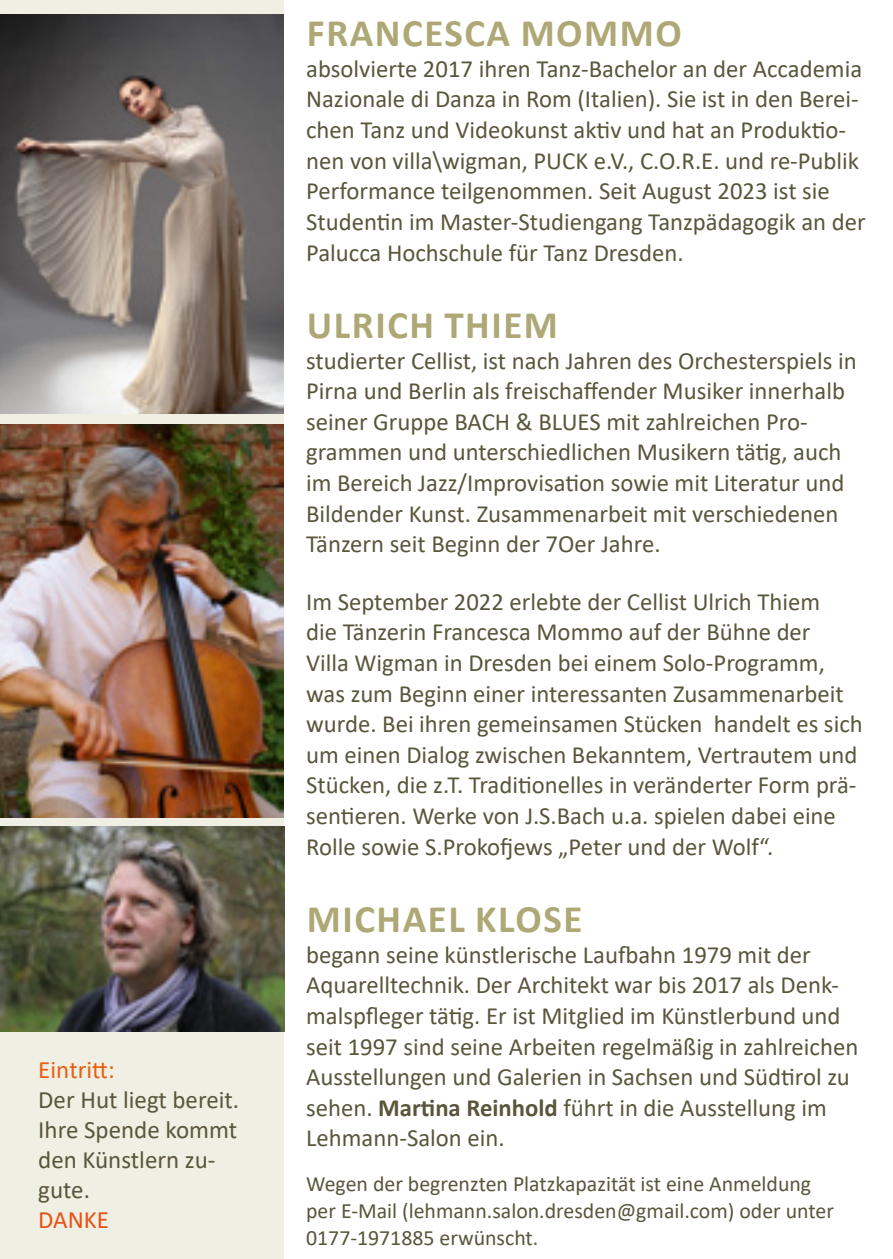
<style>
.page{position:relative;width:893px;height:1259px;background:#fff}
.page>*{position:absolute;margin:0;border:0;box-sizing:border-box;transform-origin:0 0}
.t1{font:700 39px "Calibri";letter-spacing:.04em;color:#aea876}
.t2{font:24.9px/30px "Calibri";color:#59563c}
.t3{font:24.9px "Calibri";color:#e95e0f}
.t4{font:24.9px "Calibri";color:#e75113}
.t5{font:24.6px/30.6px "Calibri";color:#59563c}
.t6{font:21.9px/27px "Calibri";color:#59563c}
.s1{font-weight:700}
</style>
<div class="page">
<div style="left:0;top:0;width:284px;height:1259px;background:#f0efe3"></div>
<img style="left:0;top:15px;width:283px;height:398px">
<img style="left:0;top:424px;width:284px;height:393px">
<img style="left:0;top:826px;width:284px;height:206px">
<p class="t3" style="left:38px;top:1052px;width:78px">Eintritt:</p>
<p class="t2" style="left:38px;top:1084px;width:202px">Der Hut liegt bereit.<br>Ihre Spende kommt den Künstlern zu&shy;gute.</p>
<p class="t4" style="left:38px;top:1202px;width:72px">DANKE</p>
<h1 class="t1" style="left:307px;top:6px;width:44px">FRANCESCA</h1>
<h1 class="t1" style="left:521px;top:6px;width:68px">MOMMO</h1>
<p class="t5" style="left:306px;top:53px;width:561px">absolvierte 2017 ihren Tanz-Bachelor an der Accademia Nazionale di Danza in Rom (Italien). Sie ist in den Berei&shy;chen Tanz und Videokunst aktiv und hat an Produktio&shy;nen von villa\wigman, PUCK e.V., C.O.R.E. und re-Publik Performance teilgenommen. Seit August 2023 ist sie Studentin im Master-Studiengang Tanzpädagogik an der Palucca Hochschule für Tanz Dresden.</p>
<h1 class="t1" style="left:307px;top:297px;width:182px">ULRICH THIEM</h1>
<p class="t5" style="left:306px;top:344px;width:552px">studierter Cellist, ist nach Jahren des Orchesterspiels in Pirna und Berlin als freischaffender Musiker innerhalb seiner Gruppe BACH &amp; BLUES mit zahlreichen Pro&shy;grammen und unterschiedlichen Musikern tätig, auch im Bereich Jazz/Improvisation sowie mit Literatur und Bildender Kunst. Zusammenarbeit mit verschiedenen Tänzern seit Beginn der 7Oer Jahre.</p>
<p class="t5" style="left:306px;top:586px;width:558px">Im September 2022 erlebte der Cellist Ulrich Thiem<br>die Tänzerin Francesca Mommo auf der Bühne der<br>Villa Wigman in Dresden bei einem Solo-Programm, was zum Beginn einer interessanten Zusammenarbeit wurde. Bei ihren gemeinsamen Stücken handelt es sich um einen Dialog zwischen Bekanntem, Vertrautem und Stücken, die z.T. Traditionelles in veränderter Form prä&shy;sentieren. Werke von J.S.Bach u.a. spielen dabei eine Rolle sowie S.Prokofjews „Peter und der Wolf“.</p>
<h1 class="t1" style="left:307px;top:891px;width:213px">MICHAEL KLOSE</h1>
<p class="t5" style="left:306px;top:938px;width:554px">begann seine künstlerische Laufbahn 1979 mit der Aquarelltechnik. Der Architekt war bis 2017 als Denk&shy;malspfleger tätig. Er ist Mitglied im Künstlerbund und seit 1997 sind seine Arbeiten regelmäßig in zahlreichen Ausstellungen und Galerien in Sachsen und Südtirol zu sehen. <span class="s1">MARTINA REINHOLD</span> führt in die Ausstellung im Lehmann-Salon ein.</p>
<p class="t6" style="left:306px;top:1170px;width:529px">Wegen der begrenzten Platzkapazität ist eine Anmeldung per E-Mail (lehmann.salon.dresden@gmail.com) oder unter<br>0177-1971885 erwünscht.</p>
</div>
